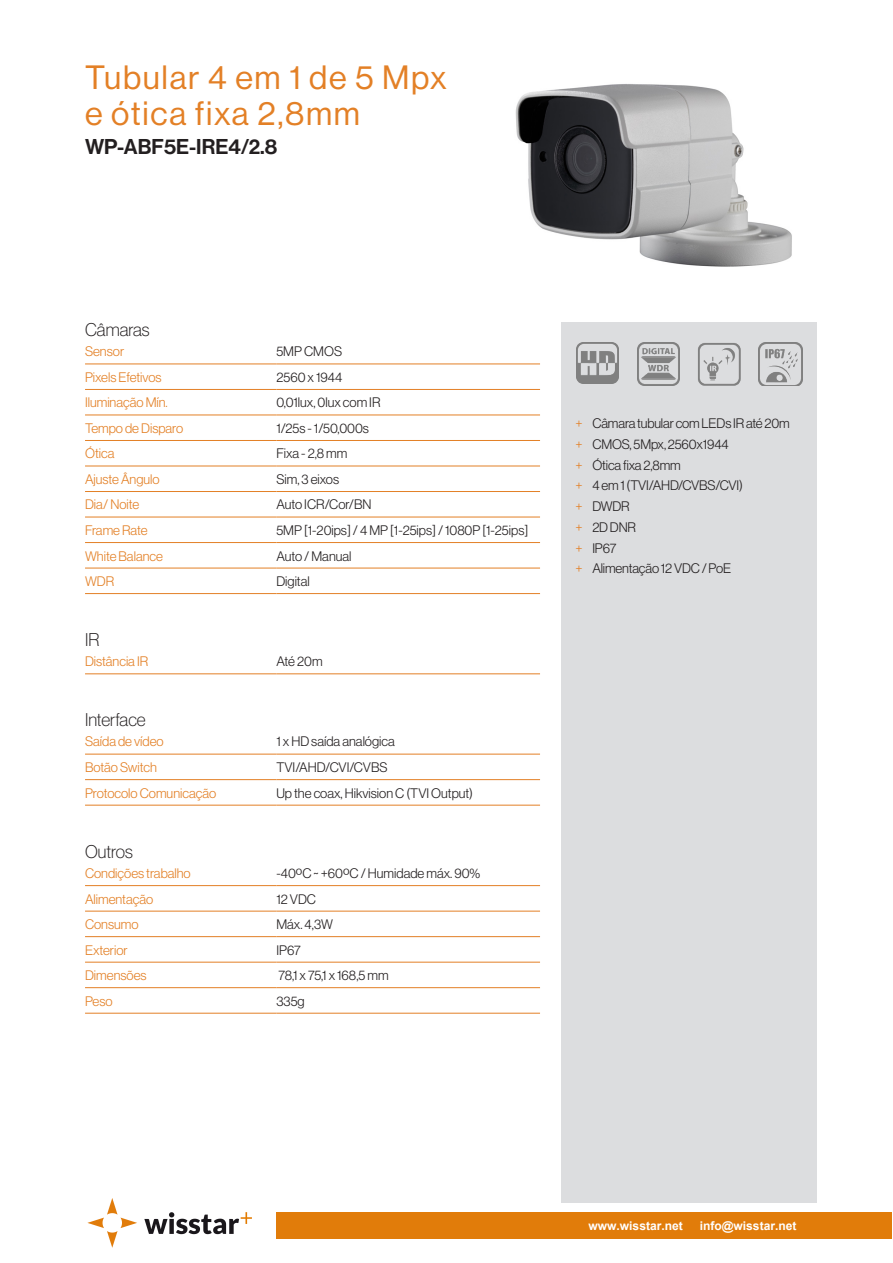
<style>
.page{position:relative;width:893px;height:1263px;background:#fff}
.page>*{position:absolute;margin:0;border:0;box-sizing:border-box;transform-origin:0 0}
.Títol_producte{font:33px/36px "N Haas Grotesk DS Pro 55 Rg";letter-spacing:.05em;color:#e38026}
.Nom_exacte_de_produc{font:21px "N Haas Grotesk DS Pro 65 Md";color:#231f20}
.Títol_taula{font:18px "N Haas Grotesk DS Pro 35 X Lt";color:#231f20}
.Especificaciones_dre{font:13.5px "N Haas Grotesk DS Pro 45 Lt";color:#231f20}
.Especificacions{font:13.5px "N Haas Grotesk DS Pro 45 Lt";color:#e38026}
.t1{font:700 12px "Arial";color:#fff}
.s1{color:#e38026}
.s2{font-style:inherit}
</style>
<div class="page">
<img style="left:515px;top:84px;width:277px;height:183px">
<hr style="left:85px;top:364px;width:191px;height:1px;background:#e38026">
<hr style="left:276px;top:364px;width:264px;height:1px;background:#e38026">
<hr style="left:85px;top:389px;width:191px;height:1px;background:#e38026">
<hr style="left:276px;top:389px;width:264px;height:1px;background:#e38026">
<hr style="left:85px;top:415px;width:191px;height:1px;background:#e38026">
<hr style="left:276px;top:415px;width:264px;height:1px;background:#e38026">
<hr style="left:85px;top:440px;width:191px;height:1px;background:#e38026">
<hr style="left:276px;top:440px;width:264px;height:1px;background:#e38026">
<hr style="left:85px;top:466px;width:191px;height:1px;background:#e38026">
<hr style="left:276px;top:466px;width:264px;height:1px;background:#e38026">
<hr style="left:85px;top:491px;width:191px;height:1px;background:#e38026">
<hr style="left:276px;top:491px;width:264px;height:1px;background:#e38026">
<hr style="left:85px;top:517px;width:191px;height:1px;background:#e38026">
<hr style="left:276px;top:517px;width:264px;height:1px;background:#e38026">
<hr style="left:85px;top:542px;width:191px;height:1px;background:#e38026">
<hr style="left:276px;top:542px;width:264px;height:1px;background:#e38026">
<hr style="left:85px;top:568px;width:191px;height:1px;background:#e38026">
<hr style="left:276px;top:568px;width:264px;height:1px;background:#e38026">
<hr style="left:85px;top:593px;width:191px;height:1px;background:#e38026">
<hr style="left:276px;top:593px;width:264px;height:1px;background:#e38026">
<hr style="left:85px;top:674px;width:191px;height:1px;background:#e38026">
<hr style="left:276px;top:674px;width:264px;height:1px;background:#e38026">
<hr style="left:85px;top:754px;width:191px;height:1px;background:#e38026">
<hr style="left:276px;top:754px;width:264px;height:1px;background:#e38026">
<hr style="left:85px;top:779px;width:191px;height:1px;background:#e38026">
<hr style="left:276px;top:779px;width:264px;height:1px;background:#e38026">
<hr style="left:85px;top:805px;width:191px;height:1px;background:#e38026">
<hr style="left:276px;top:805px;width:264px;height:1px;background:#e38026">
<hr style="left:85px;top:885px;width:191px;height:1px;background:#e38026">
<hr style="left:276px;top:885px;width:264px;height:1px;background:#e38026">
<hr style="left:85px;top:911px;width:191px;height:1px;background:#e38026">
<hr style="left:276px;top:911px;width:264px;height:1px;background:#e38026">
<hr style="left:85px;top:936px;width:191px;height:1px;background:#e38026">
<hr style="left:276px;top:936px;width:264px;height:1px;background:#e38026">
<hr style="left:85px;top:962px;width:191px;height:1px;background:#e38026">
<hr style="left:276px;top:962px;width:264px;height:1px;background:#e38026">
<hr style="left:85px;top:987px;width:191px;height:1px;background:#e38026">
<hr style="left:276px;top:987px;width:264px;height:1px;background:#e38026">
<hr style="left:85px;top:1013px;width:191px;height:1px;background:#e38026">
<hr style="left:276px;top:1013px;width:264px;height:1px;background:#e38026">
<div style="left:561px;top:322px;width:255px;height:880px;background:#dcdddf"></div>
<img style="left:576px;top:342px;width:42px;height:42px">
<img style="left:637px;top:342px;width:42px;height:44px">
<img style="left:698px;top:343px;width:43px;height:43px">
<img style="left:758px;top:342px;width:44px;height:44px">
<div style="left:277px;top:1212px;width:615px;height:27px;background:#e17c0a"></div>
<svg style="left:87px;top:1198px;width:50px;height:50px"></svg>
<img style="left:144px;top:1212px;width:107px;height:23px">
<p class="Títol_producte" style="left:85px;top:60px;width:363px">Tubular 4 em 1 de 5 Mpx e ótica fixa 2,8mm</p>
<p class="Nom_exacte_de_produc" style="left:85px;top:134px;width:194px">WP-ABF5E-IRE4/2.8</p>
<p class="Títol_taula" style="left:85px;top:319px;width:66px">Câmaras</p>
<p class="Especificacions" style="left:85px;top:344px;width:41px">Sensor</p>
<p class="Especificaciones_dre" style="left:276px;top:344px;width:67px">5MP CMOS</p>
<p class="Especificacions" style="left:85px;top:370px;width:78px">Pixels Efetivos</p>
<p class="Especificaciones_dre" style="left:276px;top:370px;width:67px">2560 x 1944</p>
<p class="Especificacions" style="left:85px;top:395px;width:84px">Iluminação Mín.</p>
<p class="Especificaciones_dre" style="left:276px;top:395px;width:106px">0,01lux, 0lux com IR</p>
<p class="Especificacions" style="left:85px;top:421px;width:100px">Tempo de Disparo</p>
<p class="Especificaciones_dre" style="left:276px;top:421px;width:94px">1/25s - 1/50,000s</p>
<p class="Especificacions" style="left:85px;top:446px;width:31px">Ótica</p>
<p class="Especificaciones_dre" style="left:276px;top:446px;width:73px">Fixa - 2,8 mm</p>
<p class="Especificacions" style="left:85px;top:472px;width:76px">Ajuste Ângulo</p>
<p class="Especificaciones_dre" style="left:276px;top:472px;width:64px">Sim, 3 eixos</p>
<p class="Especificacions" style="left:85px;top:497px;width:56px">Dia/ Noite</p>
<p class="Especificaciones_dre" style="left:276px;top:497px;width:97px">Auto ICR/Cor/BN</p>
<p class="Especificacions" style="left:85px;top:523px;width:64px">Frame Rate</p>
<p class="Especificaciones_dre" style="left:276px;top:523px;width:253px">5MP [1-20ips] / 4 MP [1-25ips] / 1080P [1-25ips]</p>
<p class="Especificacions" style="left:85px;top:548px;width:80px">White Balance</p>
<p class="Especificaciones_dre" style="left:276px;top:548px;width:77px">Auto / Manual</p>
<p class="Especificacions" style="left:85px;top:574px;width:31px">WDR</p>
<p class="Especificaciones_dre" style="left:276px;top:574px;width:35px">Digital</p>
<p class="Títol_taula" style="left:85px;top:629px;width:16px">IR</p>
<p class="Especificacions" style="left:85px;top:654px;width:65px">Distância IR</p>
<p class="Especificaciones_dre" style="left:276px;top:654px;width:48px">Até 20m</p>
<p class="Títol_taula" style="left:85px;top:710px;width:62px">Interface</p>
<p class="Especificacions" style="left:85px;top:734px;width:80px">Saída de vídeo</p>
<p class="Especificaciones_dre" style="left:276px;top:734px;width:120px">1 x HD saída analógica</p>
<p class="Especificacions" style="left:85px;top:760px;width:73px">Botão Switch</p>
<p class="Especificaciones_dre" style="left:276px;top:760px;width:113px">TVI/AHD/CVI/CVBS</p>
<p class="Especificacions" style="left:85px;top:785px;width:133px">Protocolo Comunicação</p>
<p class="Especificaciones_dre" style="left:276px;top:785px;width:198px">Up the coax, Hikvision C (TVI Output)</p>
<p class="Títol_taula" style="left:85px;top:841px;width:49px">Outros</p>
<p class="Especificacions" style="left:85px;top:866px;width:107px">Condições trabalho</p>
<p class="Especificaciones_dre" style="left:276px;top:866px;width:205px">-40ºC ~ +60ºC / Humidade máx. 90%</p>
<p class="Especificacions" style="left:85px;top:891px;width:70px">Alimentação</p>
<p class="Especificaciones_dre" style="left:276px;top:891px;width:41px">12 VDC</p>
<p class="Especificacions" style="left:85px;top:917px;width:55px">Consumo</p>
<p class="Especificaciones_dre" style="left:276px;top:917px;width:58px">Máx. 4,3W</p>
<p class="Especificacions" style="left:85px;top:942px;width:44px">Exterior</p>
<p class="Especificaciones_dre" style="left:276px;top:942px;width:26px">IP67</p>
<p class="Especificacions" style="left:85px;top:968px;width:63px">Dimensões</p>
<p class="Especificaciones_dre" style="left:278px;top:968px;width:112px">78,1 x 75,1 x 168,5 mm</p>
<p class="Especificacions" style="left:85px;top:993px;width:29px">Peso</p>
<p class="Especificaciones_dre" style="left:276px;top:993px;width:30px">335g</p>
<p class="Especificaciones_dre" style="left:575px;top:416px;width:216px"><span class="s1">+</span> Câmara tubular com LEDs IR até 20m</p>
<p class="Especificaciones_dre" style="left:575px;top:436px;width:155px"><span class="s1">+</span> CMOS, 5Mpx, 2560x1944</p>
<p class="Especificaciones_dre" style="left:575px;top:457px;width:107px"><span class="s1">+</span> Ótica fixa 2,8mm</p>
<p class="Especificaciones_dre" style="left:575px;top:478px;width:169px"><span class="s1">+</span> 4 em 1 (TVI/AHD/CVBS/CVI)</p>
<p class="Especificaciones_dre" style="left:575px;top:499px;width:56px"><span class="s1">+</span> DWDR</p>
<p class="Especificaciones_dre" style="left:575px;top:519px;width:62px"><span class="s1">+</span> 2D DNR</p>
<p class="Especificaciones_dre" style="left:575px;top:540px;width:42px"><span class="s1">+</span> IP67</p>
<p class="Especificaciones_dre" style="left:575px;top:561px;width:157px"><span class="s1">+</span> Alimentação 12 VDC / PoE</p>
<p class="t1" style="left:588px;top:1217px;width:96px">www.wisstar.ne<span class="s2">t</span></p>
<p class="t1" style="left:700px;top:1217px;width:98px"><span class="s2">i</span>nfo@wisstar.net</p>
</div>
